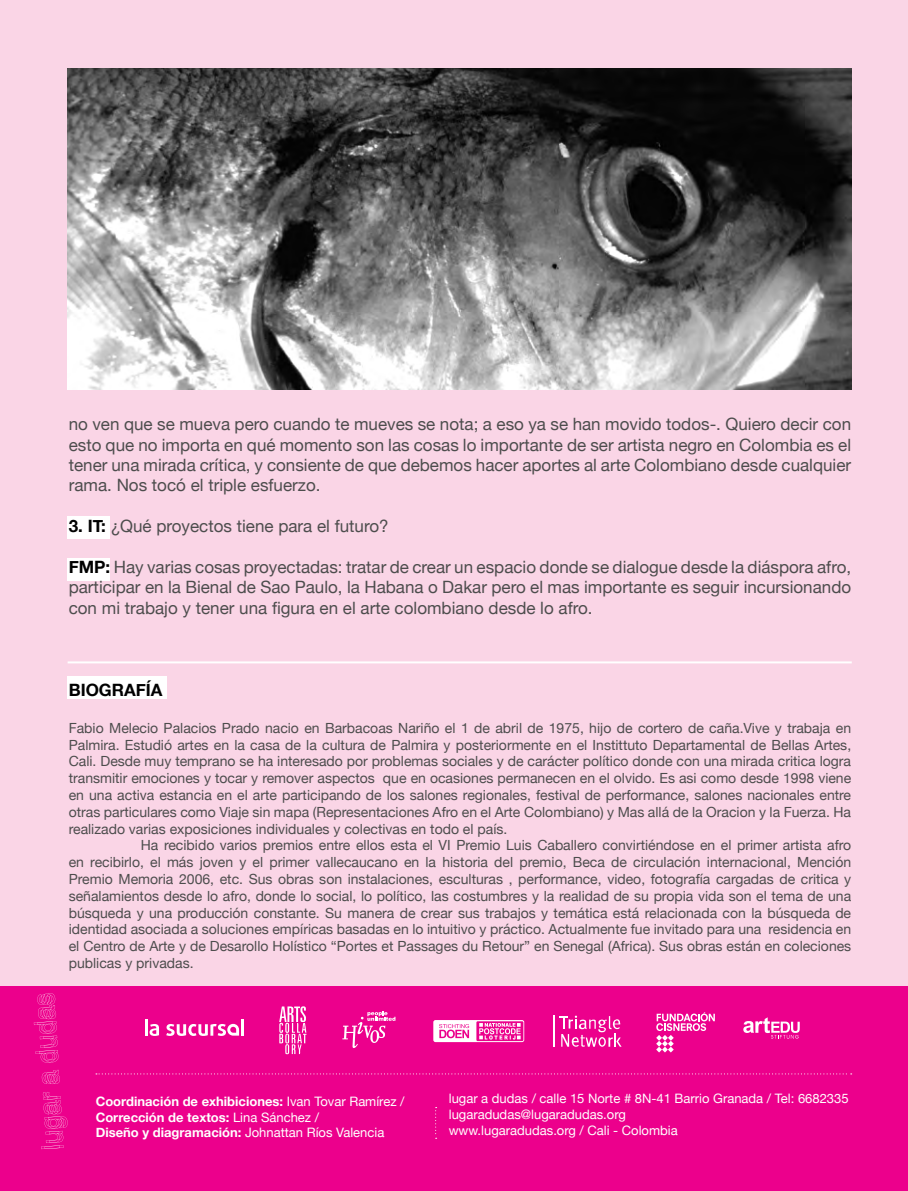
<style>
.page{position:relative;width:908px;height:1191px;background:#fff}
.page>*{position:absolute;margin:0;border:0;box-sizing:border-box;transform-origin:0 0}
.t1{font:17px/20.4px "Helvetica Neue";color:#4d4d4d;text-align:justify}
.t2{font:700 17px "Helvetica Neue";color:#000}
.t3{font:14px "Helvetica Neue";color:#4d4d4d}
.t4{font:700 13px/15.6px "Helvetica Neue";color:#fff}
.t5{font:13px/15.6px "Helvetica Neue";color:#fff}
.s1{font-weight:700;color:#000}
.s2{font-weight:400}
</style>
<div class="page">
<div style="left:0;top:0;width:907px;height:986px;background:#fad5e6"></div>
<div style="left:0;top:986px;width:907px;height:205px;background:#ec008c"></div>
<svg style="left:96px;top:1073px;width:755px;height:1px"></svg>
<svg style="left:435px;top:1107px;width:1px;height:31px"></svg>
<svg style="left:342px;top:1011px;width:53px;height:37px"></svg>
<svg style="left:279px;top:1006px;width:27px;height:48px"></svg>
<svg style="left:433px;top:1020px;width:91px;height:22px"></svg>
<svg style="left:656px;top:1012px;width:58px;height:40px"></svg>
<svg style="left:743px;top:1017px;width:56px;height:21px"></svg>
<hr style="left:552px;top:1015px;width:2px;height:31px;background:#fff">
<svg style="left:559px;top:1015px;width:62px;height:32px"></svg>
<hr style="left:144px;top:1019px;width:3px;height:16px;background:#fff">
<svg style="left:149px;top:1024px;width:10px;height:12px"></svg>
<hr style="left:241px;top:1019px;width:3px;height:16px;background:#fff">
<svg style="left:166px;top:1023px;width:73px;height:13px"></svg>
<svg style="left:41px;top:1092px;width:27px;height:57px"></svg>
<svg style="left:34px;top:993px;width:24px;height:69px"></svg>
<svg style="left:42px;top:1070px;width:18px;height:14px"></svg>
<img style="left:68px;top:68px;width:783px;height:321px">
<div style="left:68px;top:516px;width:42px;height:22px;background:#fff"></div>
<div style="left:68px;top:558px;width:42px;height:22px;background:#fff"></div>
<div style="left:68px;top:676px;width:99px;height:23px;background:#fff"></div>
<hr style="left:68px;top:661px;width:783px;height:2px;background:#fff">
<p class="t1" style="left:69px;top:414px;width:783px">no ven que se mueva pero cuando te mueves se nota; a eso ya se han movido todos-. Quiero decir con esto que no importa en qué momento son las cosas lo importante de ser artista negro en Colombia es el tener una mirada crítica, y consiente de que debemos hacer aportes al arte Colombiano desde cualquier rama. Nos tocó el triple esfuerzo.</p>
<p class="t1" style="left:69px;top:516px;width:321px"><span class="s1">3. IT:</span> ¿Qué proyectos tiene para el futuro?</p>
<p class="t1" style="left:69px;top:556px;width:783px"><span class="s1">FMP:</span> Hay varias cosas proyectadas: tratar de crear un espacio donde se dialogue desde la diáspora afro, participar en la Bienal de Sao Paulo, la Habana o Dakar pero el mas importante es seguir incursionando con mi trabajo y tener una figura en el arte colombiano desde lo afro.</p>
<p class="t2" style="left:69px;top:679px;width:95px">BIOGRAFÍA</p>
<p class="t3" style="left:69px;top:719px;width:783px">Fabio Melecio Palacios Prado nacio en Barbacoas Nariño el 1 de abril de 1975, hijo de cortero de caña.Vive y trabaja en</p>
<p class="t3" style="left:69px;top:736px;width:783px">Palmira. Estudió artes en la casa de la cultura de Palmira y posteriormente en el Instittuto Departamental de Bellas Artes,</p>
<p class="t3" style="left:69px;top:753px;width:783px">Cali. Desde muy temprano se ha interesado por problemas sociales y de carácter político donde con una mirada critica logra</p>
<p class="t3" style="left:69px;top:770px;width:783px">transmitir emociones y tocar y remover aspectos que en ocasiones permanecen en el olvido. Es asi como desde 1998 viene</p>
<p class="t3" style="left:69px;top:786px;width:783px">en una activa estancia en el arte participando de los salones regionales, festival de performance, salones nacionales entre</p>
<p class="t3" style="left:69px;top:803px;width:783px">otras particulares como Viaje sin mapa (Representaciones Afro en el Arte Colombiano) y Mas allá de la Oracion y la Fuerza. Ha</p>
<p class="t3" style="left:69px;top:820px;width:440px">realizado varias exposiciones individuales y colectivas en todo el país.</p>
<p class="t3" style="left:141px;top:837px;width:711px">Ha recibido varios premios entre ellos esta el VI Premio Luis Caballero convirtiéndose en el primer artista afro</p>
<p class="t3" style="left:69px;top:854px;width:783px">en recibirlo, el más joven y el primer vallecaucano en la historia del premio, Beca de circulación internacional, Mención</p>
<p class="t3" style="left:69px;top:870px;width:783px">Premio Memoria 2006, etc. Sus obras son instalaciones, esculturas , performance, video, fotografía cargadas de critica y</p>
<p class="t3" style="left:69px;top:887px;width:783px">señalamientos desde lo afro, donde lo social, lo político, las costumbres y la realidad de su propia vida son el tema de una</p>
<p class="t3" style="left:69px;top:904px;width:783px">búsqueda y una producción constante. Su manera de crear sus trabajos y temática está relacionada con la búsqueda de</p>
<p class="t3" style="left:69px;top:921px;width:783px">identidad asociada a soluciones empíricas basadas en lo intuitivo y práctico. Actualmente fue invitado para una residencia en</p>
<p class="t3" style="left:69px;top:938px;width:783px">el Centro de Arte y de Desarollo Holístico “Portes et Passages du Retour” en Senegal (Africa). Sus obras están en coleciones</p>
<p class="t3" style="left:69px;top:954px;width:126px">publicas y privadas.</p>
<p class="t4" style="left:96px;top:1093px;width:310px">Coordinación de exhibiciones: <span class="s2">Ivan Tovar Ramírez /<br></span>Corrección de textos: <span class="s2">Lina Sánchez /<br></span>Diseño y diagramación: <span class="s2">Johnattan Ríos Valencia</span></p>
<p class="t5" style="left:448px;top:1090px;width:401px">lugar a dudas / calle 15 Norte # 8N-41 Barrio Granada / Tel: 6682335 lugaradudas@lugaradudas.org<br>www.lugaradudas.org / Cali - Colombia</p>
</div>
